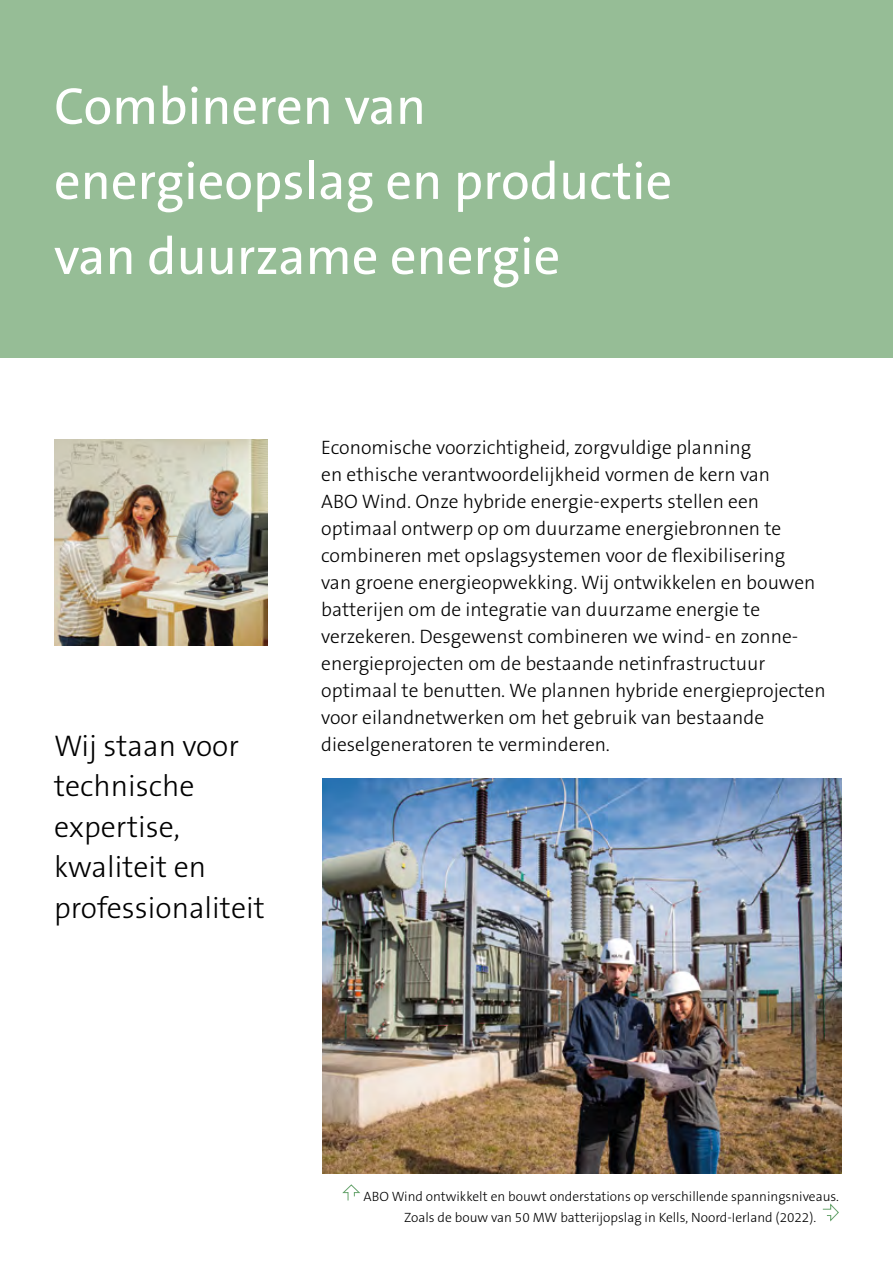
<style>
.page{position:relative;width:893px;height:1263px;background:#fff}
.page>*{position:absolute;margin:0;border:0;box-sizing:border-box;transform-origin:0 0}
.t1{font:52.5px/75px "The Sans B W5 Plain";color:#fff}
.t2{font:300 30px/40.5px "The Sans B W3";color:#000}
.t3{font:300 19.5px/27px "The Sans B W3";color:#000}
.t4{font:300 13.5px/21px "The Sans B W3";color:#000}
</style>
<div class="page">
<div style="left:0;top:0;width:893px;height:357px;background:#96bd96"></div>
<img style="left:322px;top:778px;width:519px;height:396px">
<img style="left:54px;top:440px;width:213px;height:206px">
<svg style="left:342px;top:1184px;width:18px;height:17px"></svg>
<svg style="left:822px;top:1203px;width:17px;height:19px"></svg>
<h1 class="t1" style="left:54px;top:69px;width:620px">Combineren van energieopslag en productie van duurzame energie</h1>
<p class="t3" style="left:321px;top:434px;width:506px">Economische voorzichtigheid, zorgvuldige planning<br>en ethische verantwoordelijkheid vormen de kern van<br>ABO Wind. Onze hybride energie-experts stellen een optimaal ontwerp op om duurzame energiebronnen te combineren met opslagsystemen voor de flexibilisering<br>van groene energieopwekking. Wij ontwikkelen en bouwen batterijen om de integratie van duurzame energie te verzekeren. Desgewenst combineren we wind- en zonne&shy;energieprojecten om de bestaande netinfrastructuur optimaal te benutten. We plannen hybride energieprojecten voor eilandnetwerken om het gebruik van bestaande</p>
<h2 class="t2" style="left:54px;top:725px;width:187px">Wij staan voor</h2>
<p class="t3" style="left:321px;top:731px;width:290px">dieselgeneratoren te verminderen.</p>
<h2 class="t2" style="left:54px;top:766px;width:212px">technische expertise, kwaliteit en professionaliteit</h2>
<p class="t4" style="left:404px;top:1185px;width:436px;text-indent:-41px">ABO Wind ontwikkelt en bouwt onderstations op verschillende spanningsniveaus.<br>Zoals de bouw van 50 MW batterijopslag in Kells, Noord-Ierland (2022).</p>
</div>
